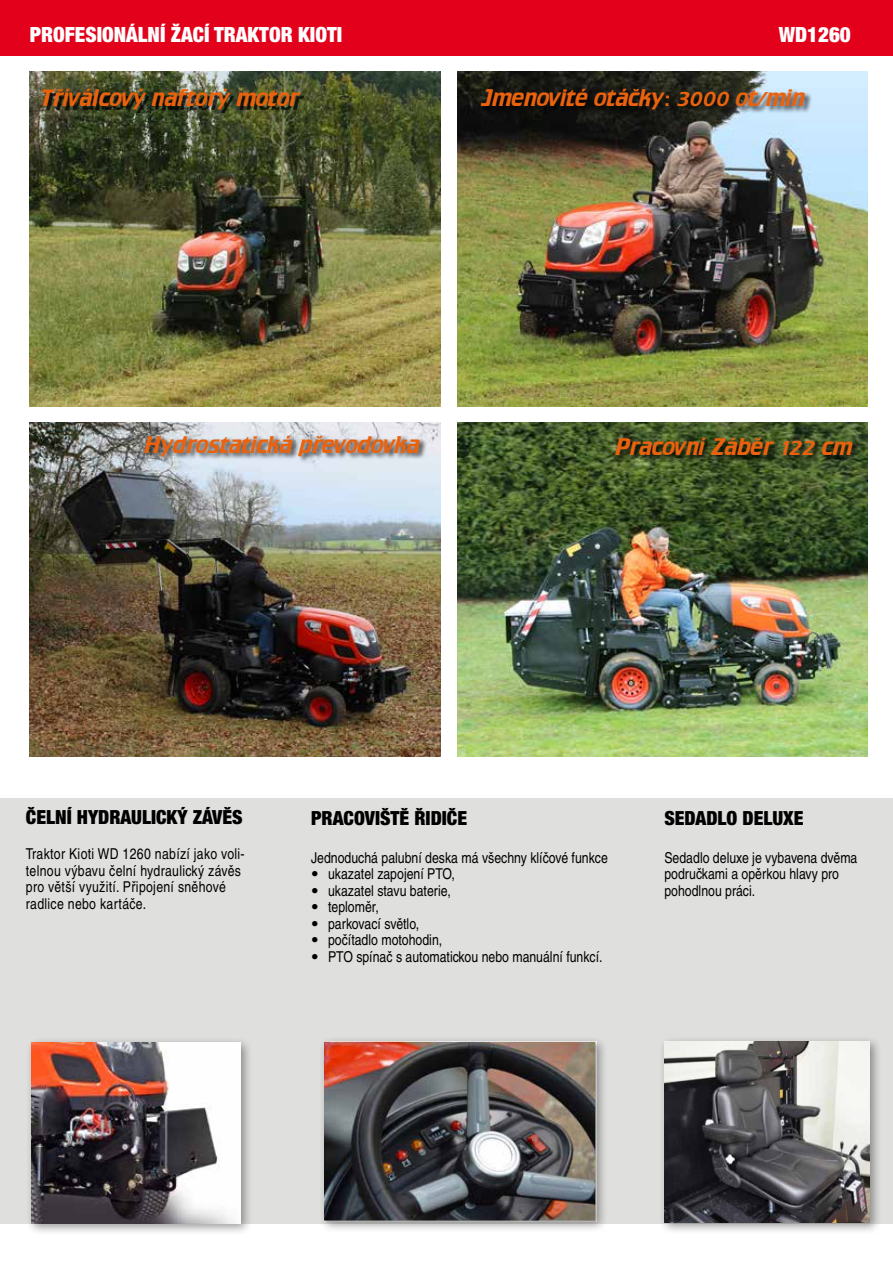
<style>
.page{position:relative;width:893px;height:1263px;background:#fff}
.page>*{position:absolute;margin:0;border:0;box-sizing:border-box;transform-origin:0 0}
.t1{font:21px "Crillee CE";color:#ea620e}
.t2{font:900 condensed 21px "Helvetica Neue CE";color:#fff}
.t3{font:900 condensed 19.5px "Helvetica Neue CE";color:#000}
.t4{font:condensed 15px/16.5px "Helvetica CE";color:#000}
.t5{font:condensed 15px/16.5px "Helvetica CE";letter-spacing:.02em;color:#000}
.s1{font-family:"Helvetica Neue LT Std"}
</style>
<div class="page">
<div style="left:0;top:0;width:893px;height:55px;background:#e2001a"></div>
<div style="left:0;top:798px;width:893px;height:425px;background:#dfdfde"></div>
<div style="left:319px;top:1036px;width:289px;height:197px;background:#000;opacity:.39"></div>
<img style="left:324px;top:1042px;width:272px;height:179px">
<div style="left:26px;top:1037px;width:227px;height:198px;background:#000;opacity:.39"></div>
<img style="left:32px;top:1043px;width:209px;height:181px">
<div style="left:659px;top:1036px;width:223px;height:198px;background:#000;opacity:.39"></div>
<img style="left:664px;top:1042px;width:206px;height:180px">
<img style="left:457px;top:422px;width:410px;height:335px">
<img style="left:457px;top:72px;width:410px;height:334px">
<img style="left:30px;top:422px;width:410px;height:335px">
<img style="left:30px;top:72px;width:410px;height:334px">
<div style="left:45px;top:92px;width:259px;height:21px;background:#000;opacity:.76"></div>
<div style="left:480px;top:88px;width:332px;height:29px;background:#000;opacity:.75"></div>
<div style="left:614px;top:437px;width:246px;height:26px;background:#000;opacity:.9"></div>
<div style="left:143px;top:434px;width:284px;height:29px;background:#000;opacity:.7"></div>
<h1 class="t2" style="left:30px;top:22px;width:314px">PROFESIONÁLNÍ ŽACÍ TRAKTOR KIOTI</h1>
<h1 class="t2" style="left:779px;top:22px;width:74px">WD1260</h1>
<h1 class="t1" style="left:43px;top:84px;width:258px">Tříválcový naftorý motor</h1>
<h1 class="t1" style="left:481px;top:84px;width:325px">Jmenovité otáčky: 3000 ot/min</h1>
<h1 class="t1" style="left:145px;top:431px;width:277px">Hydrostatická převodovka</h1>
<h1 class="t1" style="left:615px;top:433px;width:239px">Pracovní Záběr 122 cm</h1>
<h2 class="t3" style="left:26px;top:806px;width:218px">ČELNÍ HYDRAULICKÝ ZÁVĚS</h2>
<p class="t5" style="left:26px;top:846px;width:220px">Traktor Kioti WD 1260 nabízí jako voli&shy;telnou výbavu čelní hydraulický závěs pro větší využití. Připojení sněhové radlice nebo kartáče.</p>
<h2 class="t3" style="left:311px;top:806px;width:158px">PRACOVIŠTĚ ŘIDIČE</h2>
<p class="t4" style="left:311px;top:849px;width:298px">Jednoduchá palubní deska má všechny klíčové funkce</p>
<p class="t4" style="left:311px;top:866px;width:145px"><span class="s1">•</span> ukazatel zapojení PTO,</p>
<p class="t4" style="left:311px;top:882px;width:141px"><span class="s1">•</span> ukazatel stavu baterie,</p>
<p class="t4" style="left:311px;top:899px;width:69px"><span class="s1">•</span> teploměr,</p>
<p class="t4" style="left:311px;top:915px;width:110px"><span class="s1">•</span> parkovací světlo,</p>
<p class="t4" style="left:311px;top:932px;width:133px"><span class="s1">•</span> počítadlo motohodin,</p>
<p class="t4" style="left:311px;top:948px;width:293px"><span class="s1">•</span> PTO spínač s automatickou nebo manuální funkcí.</p>
<h2 class="t3" style="left:664px;top:806px;width:141px">SEDADLO DELUXE</h2>
<p class="t4" style="left:664px;top:849px;width:194px">Sedadlo deluxe je vybavena dvěma područkami a opěrkou hlavy pro pohodlnou práci.</p>
</div>
